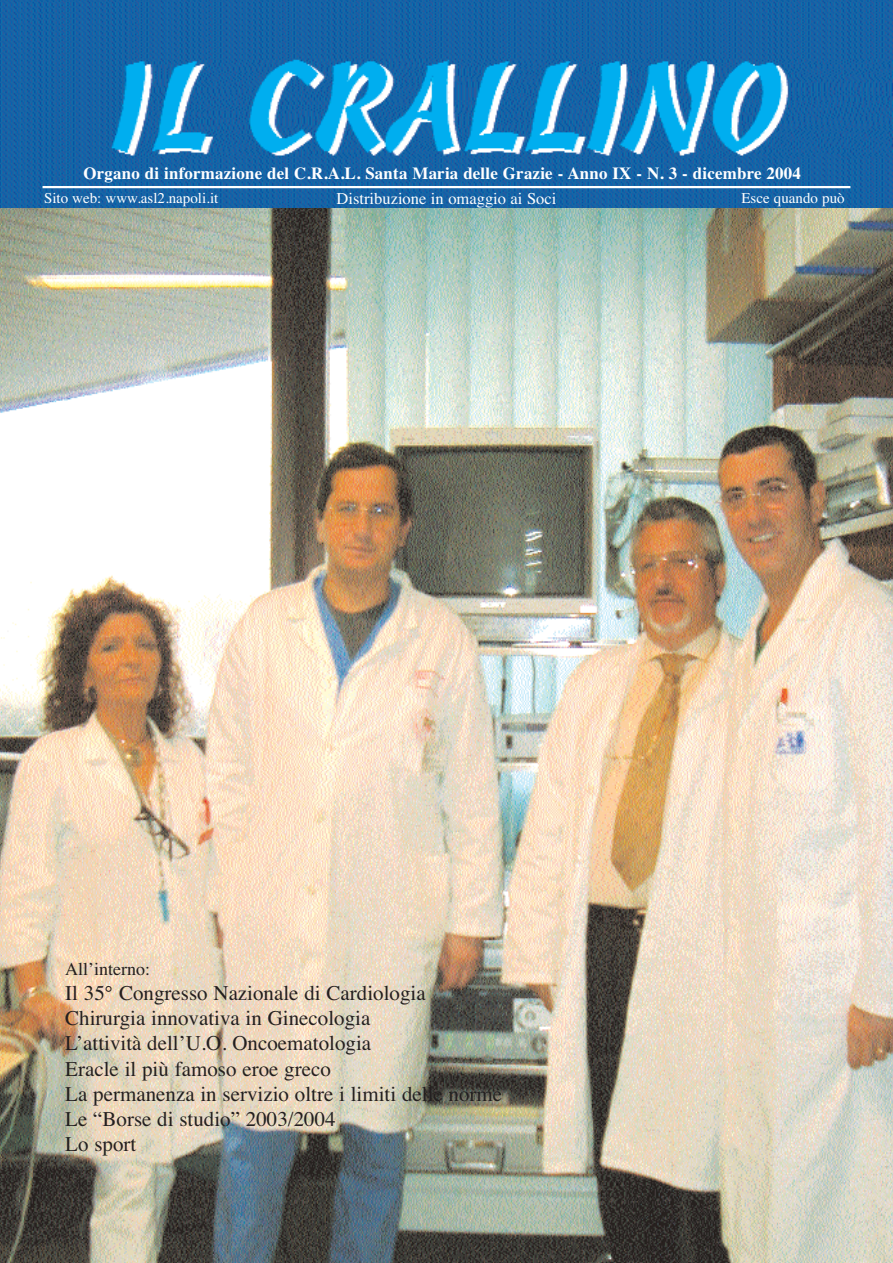
<style>
.page{position:relative;width:893px;height:1263px;background:#fff}
.page>*{position:absolute;margin:0;border:0;box-sizing:border-box;transform-origin:0 0}
.t1{font:21px/25.2px "Times";color:#231f20}
.t2{font:18px "Times";color:#231f20}
.t3{font:700 16.95px "Times";letter-spacing:.01em;color:#fff}
.t4{font:16.5px "Times";color:#fff}
.t5{font:15px "Times";color:#fff}
</style>
<div class="page">
<img style="left:0;top:0;width:893px;height:208px">
<hr style="left:43px;top:186px;width:807px;height:2px;background:#fff">
<img style="left:0;top:208px;width:893px;height:1055px">
<p class="t3" style="left:84px;top:163px;width:719px">Organo di informazione del C.R.A.L. Santa Maria delle Grazie - Anno IX - N. 3 - dicembre 2004</p>
<p class="t5" style="left:44px;top:189px;width:176px">Sito web: www.asl2.napoli.it</p>
<p class="t4" style="left:337px;top:189px;width:221px">Distribuzione in omaggio ai Soci</p>
<p class="t5" style="left:741px;top:189px;width:105px">Esce quando può</p>
<p class="t2" style="left:65px;top:958px;width:86px">All’interno:</p>
<p class="t1" style="left:65px;top:980px;width:438px">Il 35° Congresso Nazionale di Cardiologia Chirurgia innovativa in Ginecologia<br>L’attività dell’U.O. Oncoematologia<br>Eracle il più famoso eroe greco<br>La permanenza in servizio oltre i limiti delle norme Le “Borse di studio” 2003/2004<br>Lo sport</p>
</div>
